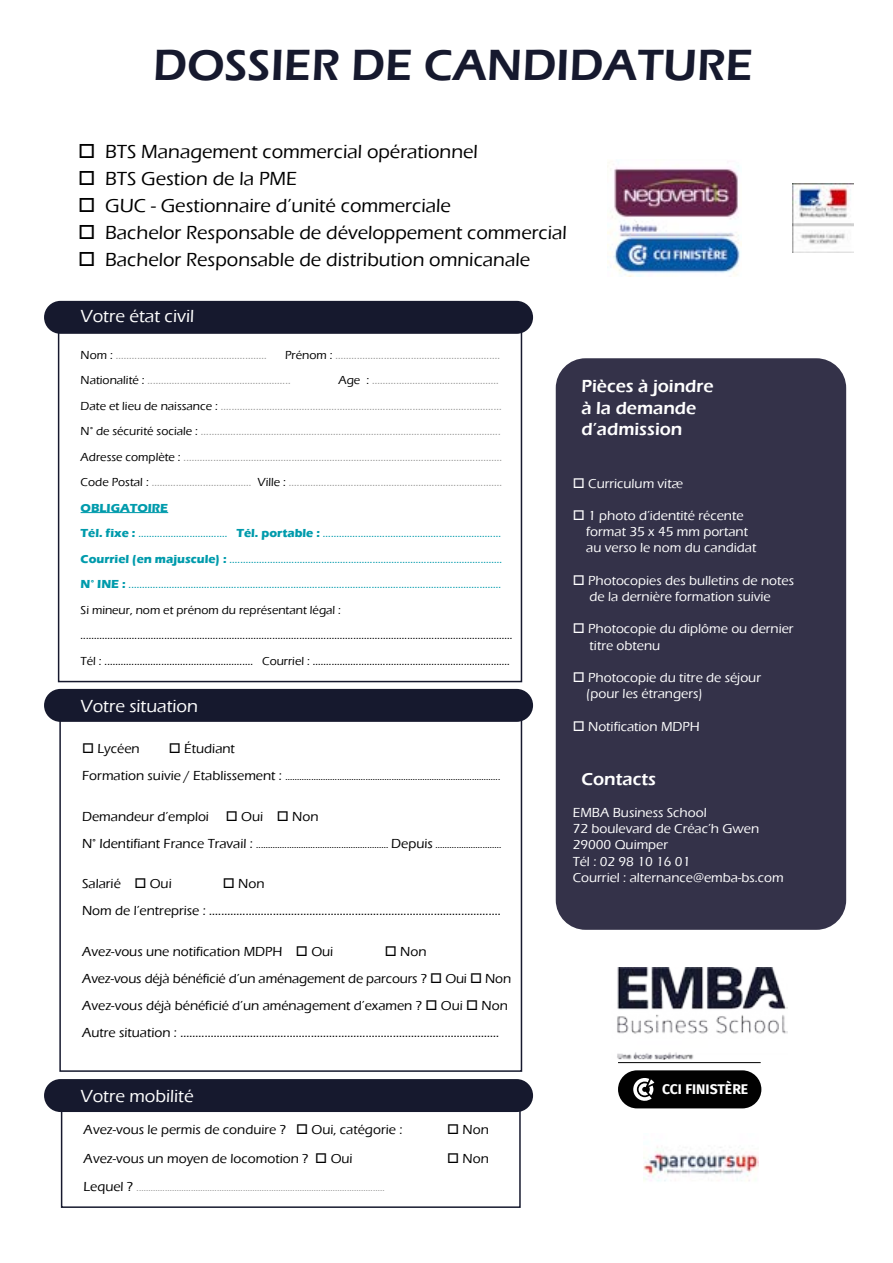
<style>
.page{position:relative;width:893px;height:1263px;background:#fff}
.page>*{position:absolute;margin:0;border:0;box-sizing:border-box;transform-origin:0 0}
.t1{font:600 45px "Eras ITC";color:#16192e}
.t2{font:500 19.5px "Eras ITC";color:#000}
.t3{font:600 18px "Eras ITC";color:#fff}
.t4{font:500 18px "Eras ITC";color:#fff}
.t5{font:700 13.95px "Fira Sans";color:#fff}
.t6{font:500 13.5px "Eras ITC";color:#000}
.t7{font:500 13.5px/16.2px "Eras ITC";color:#fff}
.Style_de_paragraphe_1{font:500 12px "Eras ITC";color:#9d9d9c}
.Style_de_paragraphe_1-2{font:500 12px/25.5px "Eras ITC";color:#009bac}
.t8{font:500 12px "Eras ITC";color:#000}
.Style_de_paragraphe_1-3{font:700 12px "Eras ITC";color:#009bac}
.t9{font:500 10.5px "Eras ITC";color:#000}
.t10{font:500 10.5px "Eras ITC";color:#9d9d9c}
.s1{color:#000}
.s2{font-weight:700}
.s3{font-size:13.5px}
.s4{font-size:13.5px;color:#000}
</style>
<div class="page">
<div style="left:44px;top:301px;width:489px;height:33px;background:#16192e;border-radius:16px"></div>
<div style="left:44px;top:1079px;width:489px;height:33px;background:#16192e;border-radius:16px"></div>
<hr style="left:81px;top:512px;width:87px;height:1px;background:#009bac">
<div style="left:58px;top:331px;width:464px;height:351px;border:2px solid #16192e"></div>
<div style="left:59px;top:712px;width:463px;height:360px;border:2px solid #16192e"></div>
<div style="left:61px;top:1101px;width:460px;height:107px;border:2px solid #16192e"></div>
<img style="left:792px;top:184px;width:62px;height:69px">
<img style="left:608px;top:165px;width:134px;height:112px">
<div style="left:556px;top:358px;width:290px;height:572px;background:#343249;border-radius:30px"></div>
<img style="left:644px;top:1147px;width:114px;height:35px">
<img style="left:617px;top:967px;width:170px;height:93px">
<hr style="left:618px;top:1062px;width:143px;height:1px;background:#000">
<div style="left:618px;top:1070px;width:143px;height:38px;background:#010101;border-radius:19px"></div>
<svg style="left:633px;top:1078px;width:21px;height:23px"></svg>
<div style="left:44px;top:689px;width:489px;height:33px;background:#16192e;border-radius:16px"></div>
<p class="t1" style="left:153px;top:39px;width:601px">DOSSIER DE CANDIDATURE</p>
<p class="t2" style="left:78px;top:141px;width:401px">□ BTS Management commercial opérationnel</p>
<p class="t2" style="left:78px;top:168px;width:221px">□ BTS Gestion de la PME</p>
<p class="t2" style="left:78px;top:195px;width:374px">□ GUC - Gestionnaire d’unité commerciale</p>
<p class="t2" style="left:78px;top:222px;width:490px">□ Bachelor Responsable de développement commercial</p>
<p class="t2" style="left:78px;top:249px;width:453px">□ Bachelor Responsable de distribution omnicanale</p>
<p class="t4" style="left:81px;top:306px;width:115px">Votre état civil</p>
<p class="Style_de_paragraphe_1" style="left:81px;top:348px;width:188px"><span class="s1">Nom :</span> ........................................................</p>
<p class="Style_de_paragraphe_1" style="left:285px;top:348px;width:217px"><span class="s1">Prénom :</span> .............................................................</p>
<p class="Style_de_paragraphe_1" style="left:81px;top:373px;width:212px"><span class="s1">Nationalité :</span> .....................................................</p>
<p class="Style_de_paragraphe_1" style="left:338px;top:373px;width:162px"><span class="s1">Age :</span> ...............................................</p>
<p class="Style_de_paragraphe_1" style="left:81px;top:399px;width:423px"><span class="s1">Date et lieu de naissance :</span> ........................................................................................................</p>
<p class="Style_de_paragraphe_1" style="left:81px;top:424px;width:422px"><span class="s1">N° de sécurité sociale :</span> ...............................................................................................................</p>
<p class="Style_de_paragraphe_1" style="left:81px;top:450px;width:423px"><span class="s1">Adresse complète :</span> ......................................................................................................................</p>
<p class="Style_de_paragraphe_1" style="left:81px;top:475px;width:423px"><span class="s1">Code Postal :</span> ..................................... <span class="s1">Ville :</span> ...............................................................................</p>
<p class="Style_de_paragraphe_1-3" style="left:81px;top:501px;width:89px">OBLIGATOIRE</p>
<p class="Style_de_paragraphe_1-2" style="left:81px;top:521px;width:423px"><span class="s2">Tél. fixe :</span> ................................. <span class="s2">Tél. portable :</span> ..................................................................<br><span class="s2">Courriel (en majuscule) :</span> .....................................................................................................</p>
<p class="Style_de_paragraphe_1-2" style="left:81px;top:572px;width:422px"><span class="s2">N° INE :</span> ..........................................................................................................................................</p>
<p class="t8" style="left:81px;top:603px;width:262px">Si mineur, nom et prénom du représentant légal :</p>
<p class="t8" style="left:81px;top:628px;width:434px">................................................................................................................................................................</p>
<p class="t8" style="left:81px;top:654px;width:431px">Tél : ....................................................... Courriel : .........................................................................</p>
<p class="t4" style="left:81px;top:695px;width:119px">Votre situation</p>
<p class="t6" style="left:82px;top:741px;width:59px">□ Lycéen</p>
<p class="t6" style="left:169px;top:741px;width:68px">□ Étudiant</p>
<p class="t9" style="left:82px;top:771px;width:420px"><span class="s3">Formation suivie / Etablissement :</span> ...........................................................................................</p>
<p class="t6" style="left:82px;top:809px;width:238px">Demandeur d’emploi □ Oui □ Non</p>
<p class="t9" style="left:82px;top:838px;width:421px"><span class="s3">N° Identifiant France Travail :</span> ........................................................ <span class="s3">Depuis</span> ............................</p>
<p class="t6" style="left:82px;top:876px;width:91px">Salarié □ Oui</p>
<p class="t6" style="left:223px;top:876px;width:43px">□ Non</p>
<p class="t6" style="left:82px;top:903px;width:420px">Nom de l’entreprise : ................................................................................................</p>
<p class="t6" style="left:82px;top:944px;width:253px">Avez-vous une notification MDPH □ Oui</p>
<p class="t6" style="left:385px;top:944px;width:43px">□ Non</p>
<p class="t6" style="left:82px;top:971px;width:431px">Avez-vous déjà bénéficié d’un aménagement de parcours ? □ Oui □ Non</p>
<p class="t6" style="left:82px;top:998px;width:427px">Avez-vous déjà bénéficié d’un aménagement d’examen ? □ Oui □ Non</p>
<p class="t6" style="left:82px;top:1025px;width:419px">Autre situation : .........................................................................................................</p>
<p class="t4" style="left:81px;top:1086px;width:115px">Votre mobilité</p>
<p class="t6" style="left:84px;top:1122px;width:320px">Avez-vous le permis de conduire ? □ Oui, catégorie :</p>
<p class="t6" style="left:447px;top:1122px;width:43px">□ Non</p>
<p class="t6" style="left:84px;top:1151px;width:270px">Avez-vous un moyen de locomotion ? □ Oui</p>
<p class="t6" style="left:447px;top:1151px;width:43px">□ Non</p>
<p class="t10" style="left:84px;top:1182px;width:303px"><span class="s4">Lequel ?</span> .........................................................................................................</p>
<p class="t3" style="left:581px;top:376px;width:134px">Pièces à joindre</p>
<p class="t3" style="left:581px;top:398px;width:116px">à la demande</p>
<p class="t3" style="left:581px;top:419px;width:102px">d’admission</p>
<p class="t7" style="left:573px;top:475px;width:112px">□ Curriculum vitæ</p>
<p class="t7" style="left:573px;top:508px;width:172px">□ 1 photo d’identité récente</p>
<p class="t7" style="left:586px;top:524px;width:172px">format 35 x 45 mm portant au verso le nom du candidat</p>
<p class="t7" style="left:573px;top:572px;width:223px;text-align:center">□ Photocopies des bulletins de notes de la dernière formation suivie</p>
<p class="t7" style="left:590px;top:621px;width:206px;text-indent:-17px">□ Photocopie du diplôme ou dernier titre obtenu</p>
<p class="t7" style="left:573px;top:670px;width:190px">□ Photocopie du titre de séjour</p>
<p class="t7" style="left:586px;top:686px;width:118px">(pour les étrangers)</p>
<p class="t7" style="left:573px;top:718px;width:129px">□ Notification MDPH</p>
<p class="t3" style="left:581px;top:768px;width:76px">Contacts</p>
<p class="t7" style="left:573px;top:805px;width:135px">EMBA Business School</p>
<p class="t7" style="left:573px;top:821px;width:188px">72 boulevard de Créac’h Gwen</p>
<p class="t7" style="left:573px;top:837px;width:97px">29000 Quimper</p>
<p class="t7" style="left:573px;top:853px;width:119px">Tél : 02 98 10 16 01</p>
<p class="t7" style="left:573px;top:869px;width:212px">Courriel : alternance@emba-bs.com</p>
<p class="t5" style="left:662px;top:1077px;width:88px">CCI FINISTÈRE</p>
</div>
